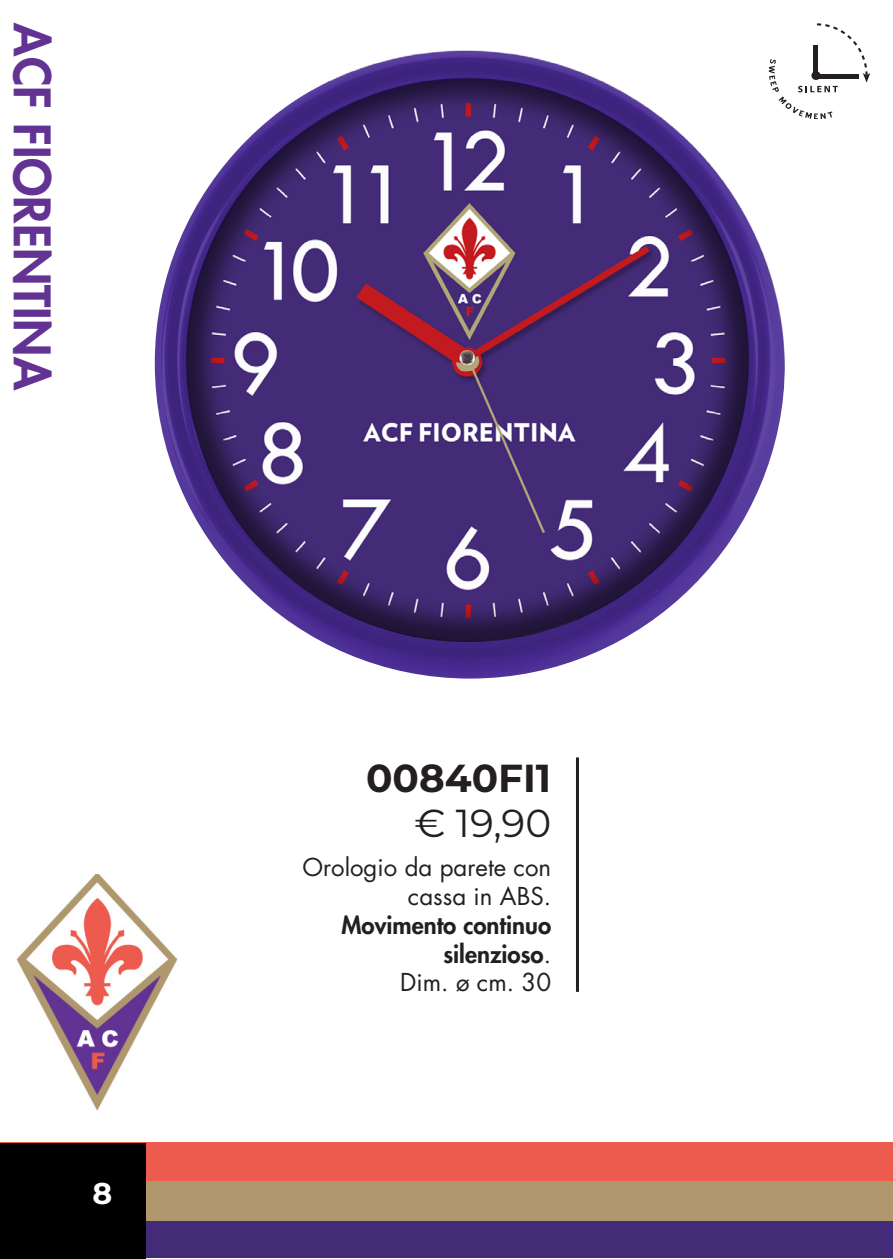
<style>
.page{position:relative;width:893px;height:1259px;background:#fff}
.page>*{position:absolute;margin:0;border:0;box-sizing:border-box;transform-origin:0 0}
.indice_unico{font:800 48.9px "Futura Std";color:#623393}
.t1{font:700 39px "Montserrat";color:#231f20}
.t2{font:39px "Montserrat";color:#231f20}
.t3{font:700 30px "Montserrat";color:#fff}
.indice_unico-2{font:24px "Futura Std";color:#231f20}
.indice_unico-3{font:800 24px "Futura Std";color:#231f20}
.s1{font-weight:400}
</style>
<div class="page">
<hr style="left:576px;top:757px;width:3px;height:235px;background:#231f20">
<div style="left:0;top:1218px;width:893px;height:39px;background:#442b77"></div>
<div style="left:0;top:1142px;width:893px;height:39px;background:#ed5b4e"></div>
<div style="left:0;top:1181px;width:893px;height:40px;background:#af986e"></div>
<img style="left:155px;top:47px;width:630px;height:631px;border-radius:315px">
<img style="left:16px;top:874px;width:162px;height:237px">
<svg style="left:769px;top:23px;width:101px;height:96px"></svg>
<div style="left:811px;top:71px;width:10px;height:9px;background:#231f20;border-radius:50%"></div>
<div style="left:0;top:1143px;width:145px;height:116px;background:#000"></div>
<p class="indice_unico" style="left:63px;top:23px;width:369px;rotate:90deg">ACF FIORENTINA</p>
<p class="t3" style="left:92px;top:1171px;width:21px">8</p>
<p class="t1" style="left:366px;top:750px;width:187px">00840FI1</p>
<p class="t2" style="left:414px;top:796px;width:138px">€ 19,90</p>
<p class="indice_unico-2" style="left:302px;top:852px;width:250px">Orologio da parete con</p>
<p class="indice_unico-2" style="left:408px;top:881px;width:145px">cassa in ABS.</p>
<p class="indice_unico-3" style="left:341px;top:909px;width:211px">Movimento continuo</p>
<p class="indice_unico-3" style="left:443px;top:938px;width:109px">silenzioso<span class="s1">.</span></p>
<p class="indice_unico-2" style="left:400px;top:967px;width:152px">Dim. ø cm. 30</p>
</div>
